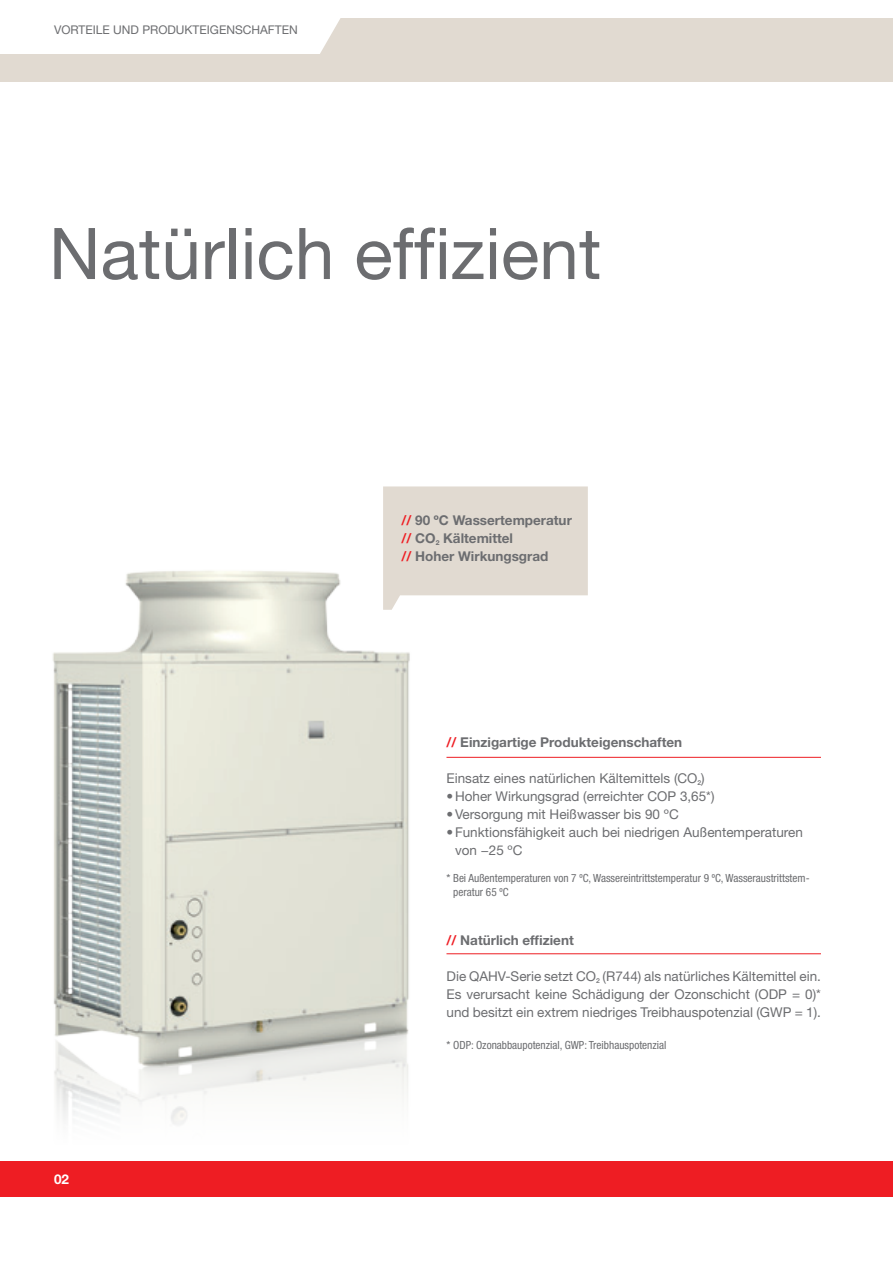
<style>
.page{position:relative;width:893px;height:1263px;background:#fff}
.page>*{position:absolute;margin:0;border:0;box-sizing:border-box;transform-origin:0 0}
.t1{font:71.4px "Helvetica Neue LT Pro";color:#6c6d70}
.t2{font:13.5px/18px "Helvetica Neue LT Pro";color:#6c6d70}
.t3{font:700 13.5px/18px "Helvetica Neue LT Pro";color:#6c6d70}
.t4{font:700 13.5px "Helvetica Neue LT Pro";color:#fff}
.t5{font:12px "Helvetica Neue LT Pro";color:#6c6d70}
.t6{font:condensed 11.25px/13.5px "Helvetica Neue LT Pro";color:#6c6d70}
.s1{color:#ee1d23}
</style>
<div class="page">
<div style="left:0;top:1161px;width:893px;height:36px;background:#ee1d23"></div>
<div style="left:0;top:18px;width:893px;height:63px;background:#e1dad1"></div>
<div style="left:0;top:18px;width:341px;height:36px;background:#fff"></div>
<div style="left:383px;top:486px;width:205px;height:110px;background:#e1dad1"></div>
<img style="left:53px;top:531px;width:393px;height:594px">
<hr style="left:446px;top:757px;width:375px;height:1px;background:#ee1d23">
<hr style="left:446px;top:953px;width:375px;height:1px;background:#ee1d23">
<p class="t5" style="left:54px;top:23px;width:245px">VORTEILE UND PRODUKTEIGENSCHAFTEN</p>
<h1 class="t1" style="left:49px;top:210px;width:554px">Natürlich effizient</h1>
<p class="t3" style="left:401px;top:511px;width:172px"><span class="s1">//</span> 90 ºC Wassertemperatur <span class="s1">//</span> CO<sub>2</sub> Kältemittel<br><span class="s1">//</span> Hoher Wirkungsgrad</p>
<p class="t4" style="left:54px;top:1170px;width:17px">02</p>
<p class="t3" style="left:446px;top:733px;width:237px"><span class="s1">//</span> Einzigartige Produkteigenschaften</p>
<p class="t2" style="left:446px;top:769px;width:260px">Einsatz eines natürlichen Kältemittels (CO<sub>2</sub>)</p>
<p class="t2" style="left:446px;top:787px;width:270px">•Hoher Wirkungsgrad (erreichter COP 3,65*)</p>
<p class="t2" style="left:446px;top:805px;width:234px">•Versorgung mit Heißwasser bis 90 ºC</p>
<p class="t2" style="left:455px;top:823px;width:349px;text-indent:-9px">•Funktionsfähigkeit auch bei niedrigen Außentemperaturen von −25 ºC</p>
<p class="t6" style="left:453px;top:871px;width:358px;text-indent:-7px">* Bei Außentemperaturen von 7 ºC, Wassereintrittstemperatur 9 ºC, Wasseraustrittstem&shy;peratur 65 ºC</p>
<p class="t3" style="left:446px;top:931px;width:129px"><span class="s1">//</span> Natürlich effizient</p>
<p class="t2" style="left:446px;top:967px;width:376px;text-align:justify">Die QAHV-Serie setzt CO<sub>2</sub> (R744) als natürliches Kältemittel ein.<br>Es verursacht keine Schädigung der Ozonschicht (ODP = 0)* und besitzt ein extrem niedriges Treibhauspotenzial (GWP = 1).</p>
<p class="t6" style="left:446px;top:1038px;width:221px">* ODP: Ozonabbaupotenzial, GWP: Treibhauspotenzial</p>
</div>
